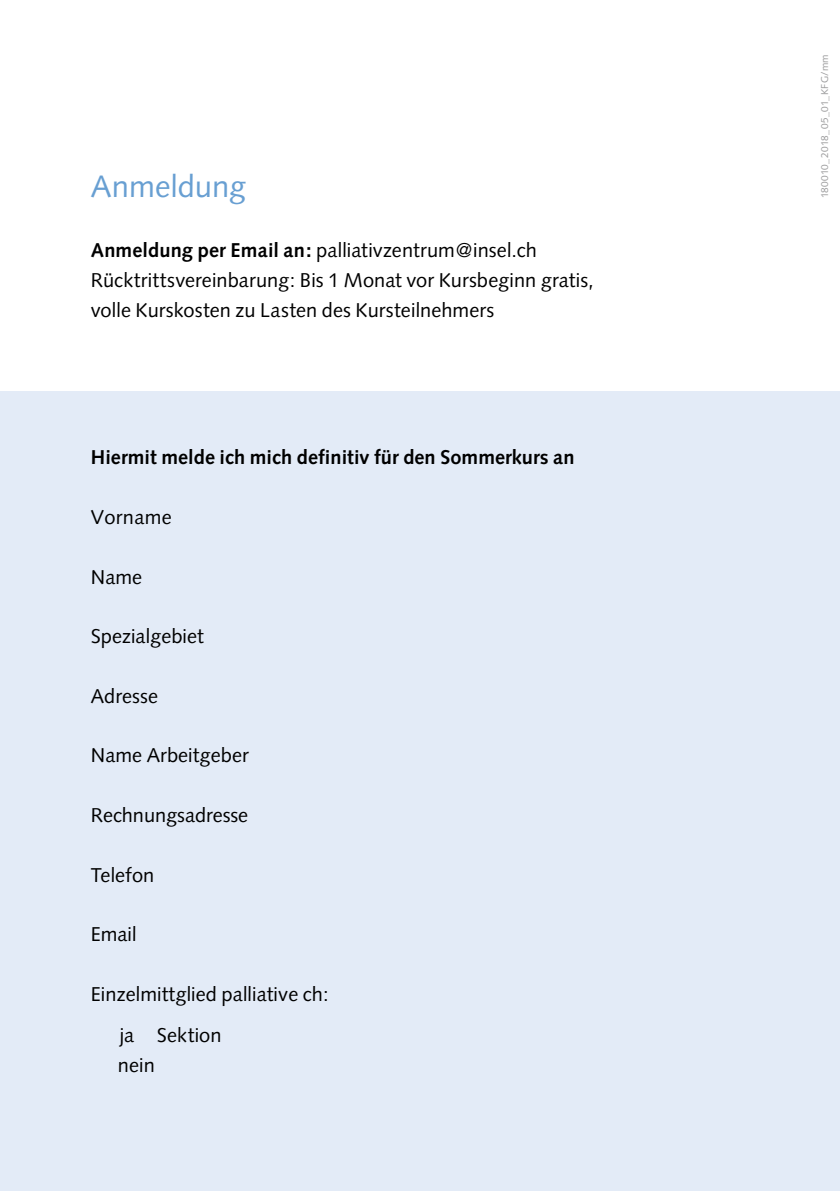
<style>
.page{position:relative;width:840px;height:1191px;background:#fff}
.page>*{position:absolute;margin:0;border:0;box-sizing:border-box;transform-origin:0 0}
.t1{font:31px "Syntax";color:#689fd2}
.t2{font:20px/29.8px "Syntax";letter-spacing:.005em;color:#000}
.t3{font:700 20px "Syntax";letter-spacing:.005em;color:#000}
.t4{font:10px "Syntax";letter-spacing:.02em;color:#9c9c9d}
.s1{font-weight:700}
</style>
<div class="page">
<div style="left:0;top:391px;width:839px;height:800px;background:#e3ebf7"></div>
<h1 class="t1" style="left:91px;top:168px;width:157px">Anmeldung</h1>
<p class="t2" style="left:91px;top:235px;width:504px"><span class="s1">Anmeldung per Email an:</span> palliativzentrum@insel.ch<br>Rücktrittsvereinbarung: Bis 1 Monat vor Kursbeginn gratis, volle Kurskosten zu Lasten des Kursteilnehmers</p>
<p class="t3" style="left:91px;top:445px;width:485px">Hiermit melde ich mich definitiv für den Sommerkurs an</p>
<p class="t2" style="left:91px;top:502px;width:82px">Vorname</p>
<p class="t2" style="left:91px;top:562px;width:53px">Name</p>
<p class="t2" style="left:91px;top:621px;width:114px">Spezialgebiet</p>
<p class="t2" style="left:91px;top:681px;width:69px">Adresse</p>
<p class="t2" style="left:91px;top:740px;width:159px">Name Arbeitgeber</p>
<p class="t2" style="left:91px;top:800px;width:159px">Rechnungsadresse</p>
<p class="t2" style="left:91px;top:860px;width:65px">Telefon</p>
<p class="t2" style="left:91px;top:919px;width:47px">Email</p>
<p class="t2" style="left:120px;top:973px;width:210px;line-height:41px;text-indent:-29px">Einzelmittglied palliative ch: ja Sektion</p>
<p class="t2" style="left:118px;top:1050px;width:38px">nein</p>
<p class="t4" style="left:818px;top:198px;width:145px;rotate:-90deg">180010_2018_05_01_KFG/mm</p>
</div>
